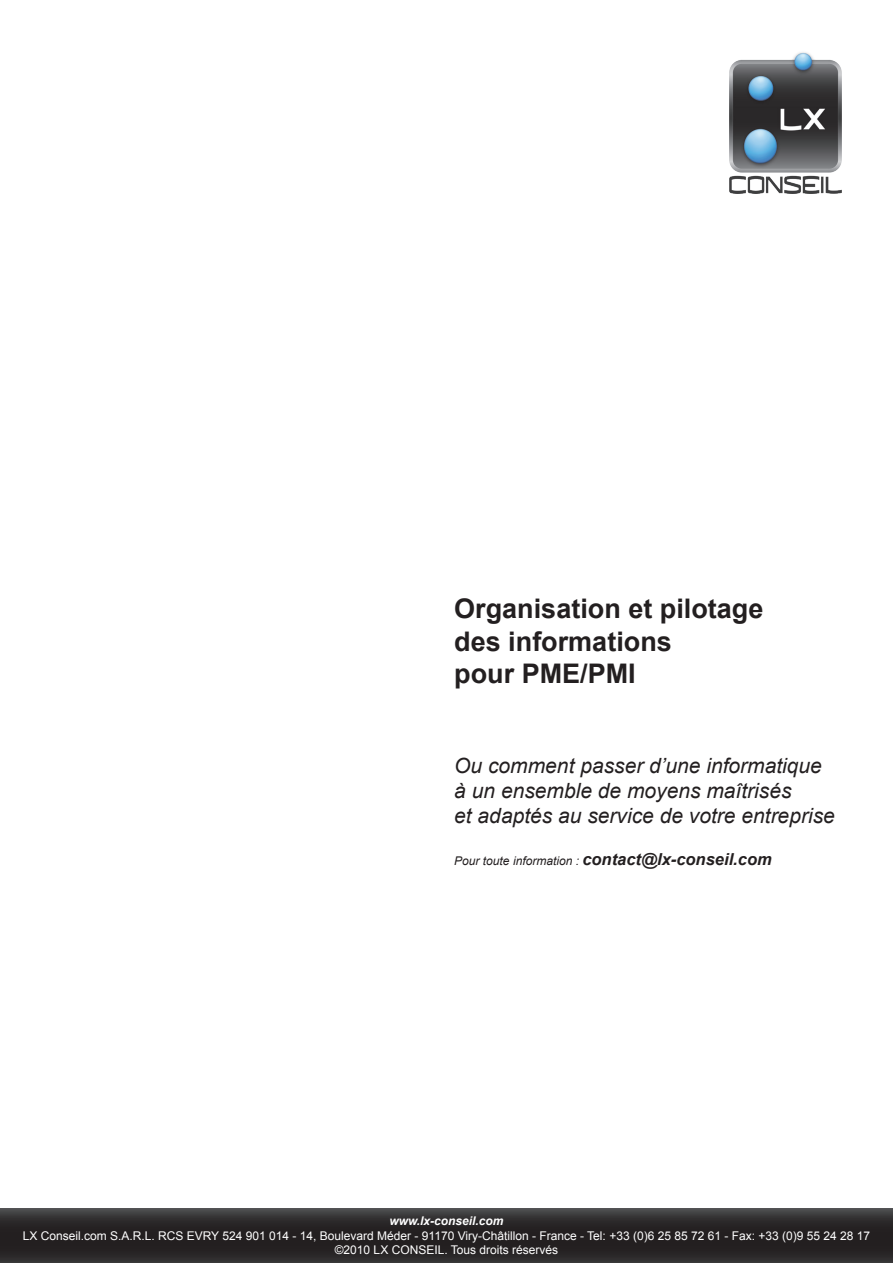
<style>
.page{position:relative;width:893px;height:1263px;background:#fff}
.page>*{position:absolute;margin:0;border:0;box-sizing:border-box;transform-origin:0 0}
.t1{font:700 27px "Arial";color:#231f20}
.t2{font:italic 21px "Arial";color:#231f20}
.t3{font:italic 700 16.5px "Arial";color:#231f20}
.t4{font:12px "Arial";color:#fff}
.t5{font:italic 700 12px "Arial";color:#fff}
.s1{font-weight:400;font-size:12px}
</style>
<div class="page">
<svg style="left:16px;top:1209px;width:877px;height:54px;background:#2b292a"></svg>
<svg style="left:0;top:1209px;width:16px;height:54px"></svg>
<img style="left:730px;top:52px;width:112px;height:141px">
<p class="t1" style="left:454px;top:591px;width:311px">Organisation et pilotage</p>
<p class="t1" style="left:454px;top:623px;width:219px">des informations</p>
<p class="t1" style="left:454px;top:655px;width:183px">pour PME/PMI</p>
<p class="t2" style="left:454px;top:752px;width:369px">Ou comment passer d’une informatique</p>
<p class="t2" style="left:454px;top:777px;width:339px">à un ensemble de moyens maîtrisés</p>
<p class="t2" style="left:454px;top:802px;width:382px">et adaptés au service de votre entreprise</p>
<p class="t3" style="left:454px;top:848px;width:319px"><span class="s1">Pour toute information :</span> contact@lx-conseil.com</p>
<p class="t5" style="left:389px;top:1213px;width:116px">www.lx-conseil.com</p>
<p class="t4" style="left:23px;top:1228px;width:849px">LX Conseil.com S.A.R.L. RCS EVRY 524 901 014 - 14, Boulevard Méder - 91170 Viry-Châtillon - France - Tel: +33 (0)6 25 85 72 61 - Fax: +33 (0)9 55 24 28 17</p>
<p class="t4" style="left:335px;top:1242px;width:225px">©2010 LX CONSEIL. Tous droits réservés</p>
</div>
